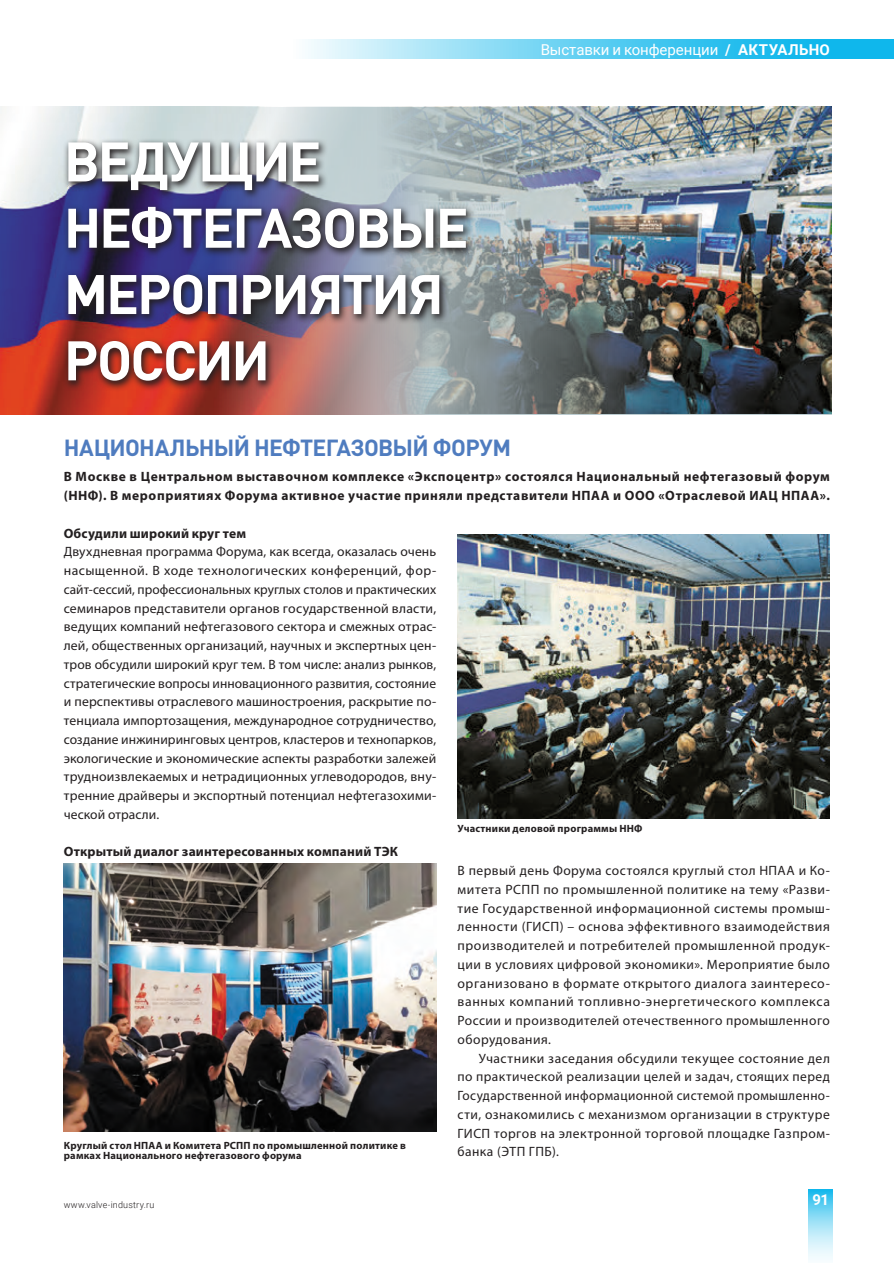
<style>
.page{position:relative;width:894px;height:1263px;background:#fff}
.page>*{position:absolute;margin:0;border:0;box-sizing:border-box;transform-origin:0 0}
.t1{font:700 54.75px/66.3px "DIN Pro";letter-spacing:-.035em;color:#fff}
.t2{font:700 23.1px "DIN Pro";letter-spacing:-.03em;color:#4f7cbf}
.t3{font:15px "Roboto";letter-spacing:-.005em;color:#fff}
.t4{font:700 15px "Roboto";color:#fff}
.t5{font:13.5px/18.8px "Myriad Pro";letter-spacing:.03em;color:#231f20;text-align:justify}
.t6{font:700 13.5px/18.8px "Myriad Pro";letter-spacing:.045em;color:#231f20}
.t7{font:700 13.5px "Myriad Pro";letter-spacing:.01em;color:#231f20}
.t8{font:700 10.5px/9.6px "Myriad Pro";letter-spacing:.02em;color:#231f20}
.t9{font:300 9px "Roboto";letter-spacing:.02em;color:#231f20}
.s1{font-weight:700}
</style>
<div class="page">
<svg style="left:308px;top:39px;width:585px;height:20px;background:#65d0f2"></svg>
<svg style="left:808px;top:1189px;width:24px;height:71px;background:#99e0f6"></svg>
<img style="left:0;top:107px;width:429px;height:308px">
<img style="left:374px;top:106px;width:457px;height:308px">
<img style="left:63px;top:138px;width:411px;height:253px">
<img style="left:457px;top:534px;width:372px;height:284px">
<img style="left:64px;top:863px;width:372px;height:268px">
<h1 class="t1" style="left:64px;top:126px;width:406px">ВЕДУЩИЕ<br>НЕФТЕГАЗОВЫЕ<br>МЕРОПРИЯТИЯ<br>РОССИИ</h1>
<p class="t3" style="left:540px;top:39px;width:290px">Выставки и конференции <span class="s1">/ АКТУАЛЬНО</span></p>
<h2 class="t2" style="left:64px;top:432px;width:448px">НАЦИОНАЛЬНЫЙ НЕФТЕГАЗОВЫЙ ФОРУМ</h2>
<p class="t6" style="left:64px;top:467px;width:767px">В Москве в Центральном выставочном комплексе «Экспоцентр» состоялся Национальный нефтегазовый форум (ННФ). В мероприятиях Форума активное участие приняли представители НПАА и ООО «Отраслевой ИАЦ НПАА».</p>
<p class="t7" style="left:64px;top:525px;width:184px">Обсудили широкий круг тем</p>
<p class="t5" style="left:64px;top:543px;width:374px">Двухдневная программа Форума, как всегда, оказалась очень насыщенной. В ходе технологических конференций, фор&shy;сайт-сессий, профессиональных круглых столов и практических семинаров представители органов государственной власти, ведущих компаний нефтегазового сектора и смежных отрас&shy;лей, общественных организаций, научных и экспертных цен&shy;тров обсудили широкий круг тем. В том числе: анализ рынков, стратегические вопросы инновационного развития, состояние и перспективы отраслевого машиностроения, раскрытие по&shy;тенциала импортозащения, международное сотрудничество, создание инжиниринговых центров, кластеров и технопарков, экологические и экономические аспекты разработки залежей трудноизвлекаемых и нетрадиционных углеводородов, вну&shy;тренние драйверы и экспортный потенциал нефтегазохими&shy;ческой отрасли.</p>
<p class="t7" style="left:64px;top:844px;width:335px">Открытый диалог заинтересованных компаний ТЭК</p>
<p class="t5" style="left:457px;top:861px;width:374px">В первый день Форума состоялся круглый стол НПАА и Ко&shy;митета РСПП по промышленной политике на тему «Разви&shy;тие Государственной информационной системы промыш&shy;ленности (ГИСП) – основа эффективного взаимодействия производителей и потребителей промышленной продук&shy;ции в условиях цифровой экономики». Мероприятие было организовано в формате открытого диалога заинтересо&shy;ванных компаний топливно-энергетического комплекса России и производителей отечественного промышленного оборудования.</p>
<p class="t5" style="left:457px;top:1049px;width:374px;text-indent:21px">Участники заседания обсудили текущее состояние дел по практической реализации целей и задач, стоящих перед Государственной информационной системой промышленно&shy;сти, ознакомились с механизмом организации в структуре ГИСП торгов на электронной торговой площадке Газпром&shy;банка (ЭТП ГПБ).</p>
<p class="t8" style="left:457px;top:823px;width:186px">Участники деловой программы ННФ</p>
<p class="t8" style="left:64px;top:1141px;width:343px">Круглый стол НПАА и Комитета РСПП по промышленной политике в рамках Национального нефтегазового форума</p>
<p class="t9" style="left:64px;top:1199px;width:92px">www.valve-industry.ru</p>
<p class="t4" style="left:812px;top:1189px;width:18px">91</p>
</div>
